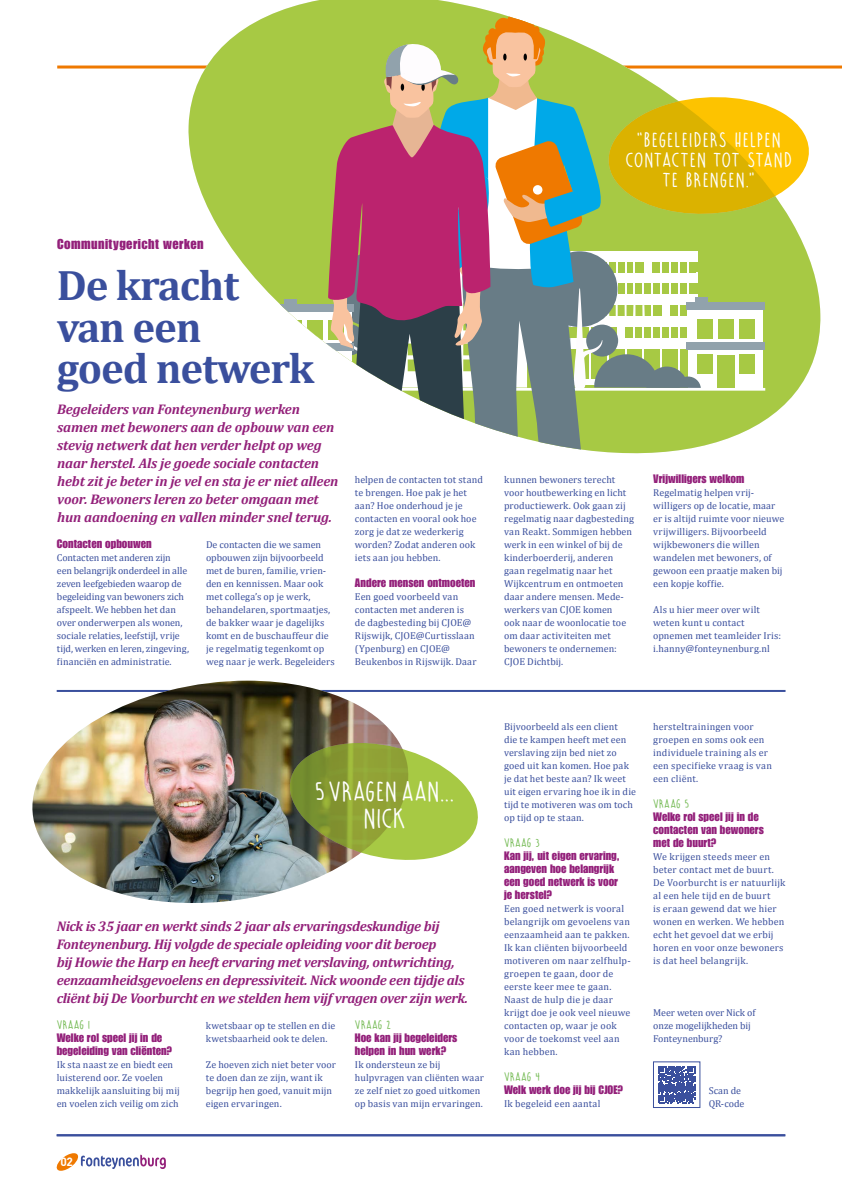
<style>
.page{position:relative;width:842px;height:1191px;background:#fff}
.page>*{position:absolute;margin:0;border:0;box-sizing:border-box;transform-origin:0 0}
.t1{font:700 42.8px/41.1px "Cambria";letter-spacing:-.025em;color:#3a4f9d}
.t2{font:27px/27px "Unicorn Flakes";letter-spacing:-.03em;color:#fff;text-align:center}
.t3{font:20px/20px "Unicorn Flakes";color:#fff;text-align:center}
.t4{font:italic 700 14px/18px "Cambria";letter-spacing:-.02em;color:#93207a}
.t5{font:14px "Impact LT Std";letter-spacing:.035em;color:#93207a}
.t6{font:12px/13px "Impact LT Std";letter-spacing:.005em;color:#93207a}
.t7{font:12px "Unicorn Flakes";letter-spacing:-.02em;color:#6eb74c}
.t8{font:700 11.9px "DIN Pro";color:#fff}
.t9{font:10px/13px "Cambria";letter-spacing:.01em;color:#3a4f9d}
.t10{font:10px/13px "Cambria";letter-spacing:-.01em;color:#3a4f9d}
</style>
<div class="page">
<hr style="left:57px;top:690px;width:728px;height:2px;background:#3a4f9d">
<hr style="left:57px;top:65px;width:785px;height:3px;background:#ef7900">
<svg style="left:188px;top:0;width:635px;height:304px;fill:#a7c944"></svg>
<svg style="left:188px;top:260px;width:38px;height:44px"></svg>
<div style="left:207px;top:299px;width:12px;height:8px;background:#fff"></div>
<svg style="left:307px;top:321px;width:16px;height:19px"></svg>
<div style="left:285px;top:299px;width:12px;height:8px;background:#91a2ac"></div>
<svg style="left:280px;top:304px;width:48px;height:8px"></svg>
<hr style="left:57px;top:1134px;width:728px;height:2px;background:#3a4f9d">
<svg style="left:56px;top:1153px;width:110px;height:17px"></svg>
<svg style="left:328px;top:10px;width:494px;height:444px"></svg>
<img style="left:32px;top:680px;width:385px;height:223px">
<svg style="left:285px;top:741px;width:193px;height:124px;background:#9eb05b"></svg>
<svg style="left:658px;top:1066px;width:37px;height:37px"></svg>
<h3 class="t5" style="left:57px;top:236px;width:148px">Communitygericht werken</h3>
<h1 class="t1" style="left:57px;top:264px;width:259px">De kracht van een<br>goed netwerk</h1>
<p class="t4" style="left:57px;top:400px;width:283px">Begeleiders van Fonteynenburg werken samen met bewoners aan de opbouw van een stevig netwerk dat hen verder helpt op weg naar herstel. Als je goede sociale contacten hebt zit je beter in je vel en sta je er niet alleen voor. Bewoners leren zo beter omgaan met hun aandoening en vallen minder snel terug.</p>
<p class="t6" style="left:57px;top:537px;width:96px">Contacten opbouwen</p>
<p class="t10" style="left:57px;top:551px;width:134px">Contacten met anderen zijn<br>een belangrijk onderdeel in alle zeven leefgebieden waarop de begeleiding van bewoners zich afspeelt. We hebben het dan over onderwerpen als wonen, sociale relaties, leefstijl, vrije tijd, werken en leren, zingeving, financiën en administratie.</p>
<p class="t9" style="left:206px;top:538px;width:130px">De contacten die we samen opbouwen zijn bijvoorbeeld met de buren, familie, vrien&shy;den en kennissen. Maar ook met collega’s op je werk, behandelaren, sportmaatjes, de bakker waar je dagelijks komt en de buschauffeur die je regelmatig tegenkomt op weg naar je werk. Begeleiders</p>
<p class="t9" style="left:355px;top:473px;width:130px">helpen de contacten tot stand te brengen. Hoe pak je het aan? Hoe onderhoud je je contacten en vooral ook hoe zorg je dat ze wederkerig worden? Zodat anderen ook iets aan jou hebben.</p>
<p class="t6" style="left:355px;top:576px;width:122px">Andere mensen ontmoeten</p>
<p class="t9" style="left:355px;top:590px;width:123px">Een goed voorbeeld van contacten met anderen is de dagbesteding bij CJOE@<br>Rijswijk, CJOE@Curtisslaan (Ypenburg) en CJOE@<br>Beukenbos in Rijswijk. Daar</p>
<h3 class="t3" style="left:625px;top:130px;width:168px">“BEGELEIDERS HELPEN<br>CONTACTEN TOT STAND<br>TE BRENGEN.”</h3>
<p class="t9" style="left:504px;top:473px;width:132px">kunnen bewoners terecht voor houtbewerking en licht productiewerk. Ook gaan zij regelmatig naar dagbesteding van Reakt. Sommigen hebben werk in een winkel of bij de kinderboerderij, anderen gaan regelmatig naar het<br>Wijkcentrum en ontmoeten daar andere mensen. Mede&shy;werkers van CJOE komen<br>ook naar de woonlocatie toe om daar activiteiten met bewoners te ondernemen:<br>CJOE Dichtbij.</p>
<p class="t6" style="left:653px;top:472px;width:93px">Vrijwilligers welkom</p>
<p class="t9" style="left:653px;top:486px;width:133px">Regelmatig helpen vrij&shy;willigers op de locatie, maar er is altijd ruimte voor nieuwe vrijwilligers. Bijvoorbeeld wijkbewoners die willen wandelen met bewoners, of gewoon een praatje maken bij een kopje koffie.</p>
<p class="t9" style="left:653px;top:603px;width:129px">Als u hier meer over wilt weten kunt u contact opnemen met teamleider Iris: i.hanny@fonteynenburg.nl</p>
<h2 class="t2" style="left:315px;top:778px;width:142px">5VRAGENAAN...<br>NICK</h2>
<p class="t4" style="left:57px;top:917px;width:413px">Nick is 35 jaar en werkt sinds 2 jaar als ervaringsdeskundige bij Fonteynenburg. Hij volgde de speciale opleiding voor dit beroep<br>bij Howie the Harp en heeft ervaring met verslaving, ontwrichting, eenzaamheidsgevoelens en depressiviteit. Nick woonde een tijdje als cliënt bij De Voorburcht en we stelden hem vijf vragen over zijn werk.</p>
<p class="t7" style="left:57px;top:1018px;width:35px">VRAAG 1</p>
<p class="t6" style="left:57px;top:1031px;width:117px">Welke rol speel jij in de begeleiding van cliënten?</p>
<p class="t9" style="left:57px;top:1058px;width:125px">Ik sta naast ze en biedt een luisterend oor. Ze voelen makkelijk aansluiting bij mij en voelen zich veilig om zich</p>
<p class="t8" style="left:60px;top:1153px;width:14px">02</p>
<p class="t9" style="left:206px;top:1019px;width:131px">kwetsbaar op te stellen en die kwetsbaarheid ook te delen.</p>
<p class="t9" style="left:206px;top:1058px;width:132px">Ze hoeven zich niet beter voor te doen dan ze zijn, want ik begrijp hen goed, vanuit mijn eigen ervaringen.</p>
<p class="t7" style="left:355px;top:1018px;width:38px">VRAAG 2</p>
<p class="t6" style="left:355px;top:1031px;width:104px">Hoe kan jij begeleiders helpen in hun werk?</p>
<p class="t9" style="left:355px;top:1058px;width:130px">Ik ondersteun ze bij hulpvragen van cliënten waar ze zelf niet zo goed uitkomen op basis van mijn ervaringen.</p>
<p class="t9" style="left:504px;top:720px;width:133px">Bijvoorbeeld als een client<br>die te kampen heeft met een verslaving zijn bed niet zo goed uit kan komen. Hoe pak je dat het beste aan? Ik weet uit eigen ervaring hoe ik in die tijd te motiveren was om toch op tijd op te staan.</p>
<p class="t7" style="left:504px;top:836px;width:38px">VRAAG 3</p>
<p class="t6" style="left:504px;top:849px;width:117px">Kan jij, uit eigen ervaring, aangeven hoe belangrijk een goed netwerk is voor je herstel?</p>
<p class="t9" style="left:504px;top:902px;width:128px">Een goed netwerk is vooral belangrijk om gevoelens van eenzaamheid aan te pakken.<br>Ik kan cliënten bijvoorbeeld motiveren om naar zelfhulp&shy;groepen te gaan, door de eerste keer mee te gaan.<br>Naast de hulp die je daar krijgt doe je ook veel nieuwe contacten op, waar je ook voor de toekomst veel aan kan hebben.</p>
<p class="t7" style="left:504px;top:1070px;width:38px">VRAAG 4</p>
<p class="t6" style="left:504px;top:1083px;width:121px">Welk werk doe jij bij CJOE?</p>
<p class="t9" style="left:504px;top:1097px;width:98px">Ik begeleid een aantal</p>
<p class="t9" style="left:653px;top:720px;width:120px">hersteltrainingen voor groepen en soms ook een individuele training als er een specifieke vraag is van een cliënt.</p>
<p class="t7" style="left:653px;top:797px;width:38px">VRAAG 5</p>
<p class="t6" style="left:653px;top:810px;width:112px">Welke rol speel jij in de contacten van bewoners met de buurt?</p>
<p class="t9" style="left:653px;top:850px;width:134px">We krijgen steeds meer en beter contact met de buurt.<br>De Voorburcht is er natuurlijk al een hele tijd en de buurt<br>is eraan gewend dat we hier wonen en werken. We hebben echt het gevoel dat we erbij horen en voor onze bewoners is dat heel belangrijk.</p>
<p class="t10" style="left:653px;top:1006px;width:104px">Meer weten over Nick of onze mogelijkheden bij<br>Fonteynenburg?</p>
<p class="t9" style="left:709px;top:1084px;width:37px">Scan de<br>QR-code</p>
</div>
